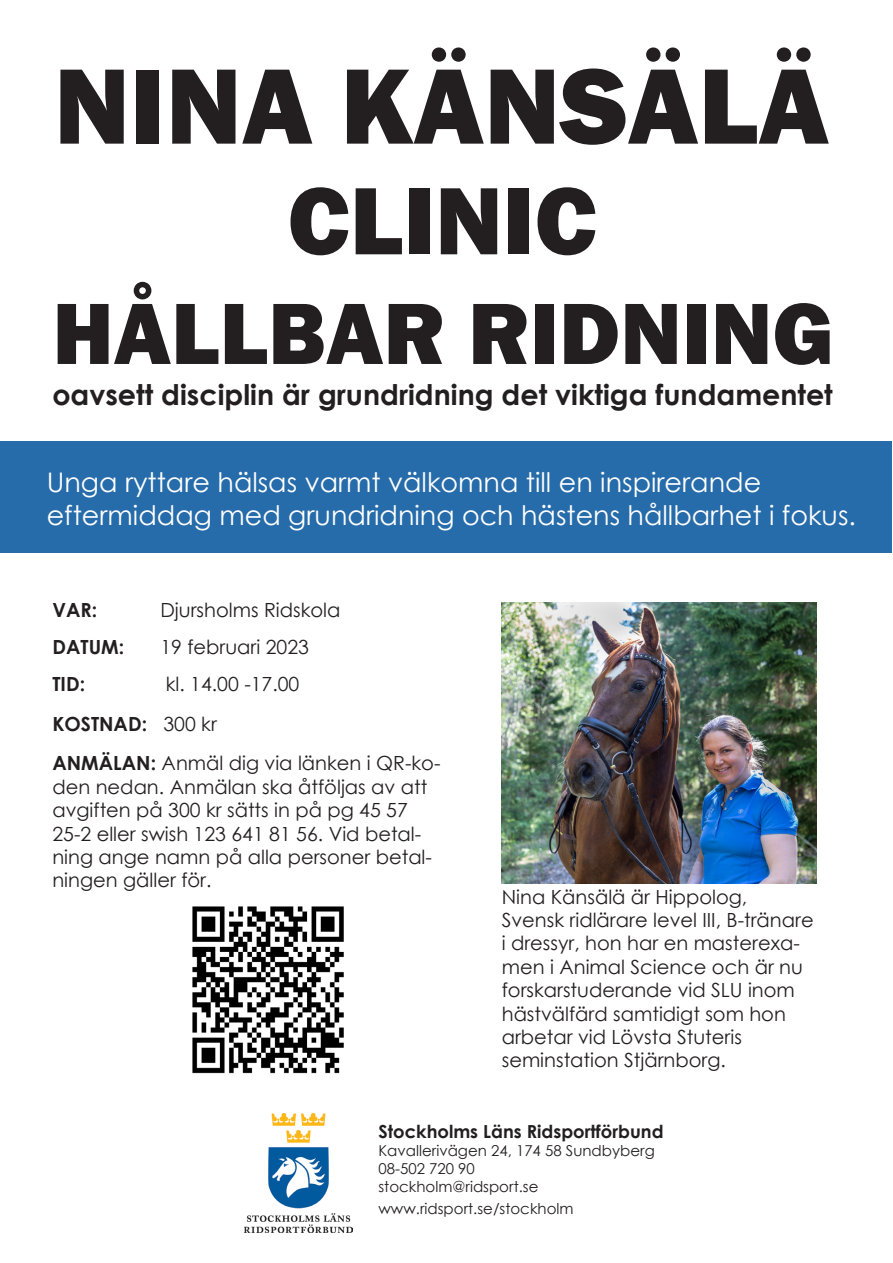
<style>
.page{position:relative;width:893px;height:1263px;background:#fff}
.page>*{position:absolute;margin:0;border:0;box-sizing:border-box;transform-origin:0 0}
.t1{font:800 111px "Franklin Gothic";color:#231f20}
.t2{font:800 99px "Franklin Gothic";color:#231f20}
.t3{font:800 90px "Franklin Gothic";color:#231f20}
.t4{font:700 28.5px "Century Gothic";color:#231f20}
.t5{font:27px "Century Gothic";color:#fff}
.t6{font:19.5px/23.4px "Century Gothic";color:#231f20}
.t7{font:700 19.5px "Century Gothic";color:#231f20}
.t8{font:700 18px "Century Gothic";color:#231f20}
.t9{font:15px "Century Gothic";color:#231f20}
.s1{font-weight:700}
</style>
<div class="page">
<img style="left:502px;top:603px;width:314px;height:281px">
<div style="left:0;top:441px;width:891px;height:112px;background:#276caa"></div>
<img style="left:192px;top:906px;width:152px;height:168px">
<img style="left:244px;top:1113px;width:109px;height:120px">
<p class="t1" style="left:54px;top:35px;width:777px">NINA KÄNSÄLÄ</p>
<p class="t2" style="left:288px;top:157px;width:311px">CLINIC</p>
<p class="t3" style="left:52px;top:275px;width:783px">HÅLLBAR RIDNING</p>
<p class="t4" style="left:52px;top:373px;width:782px">oavsett disciplin är grundridning det viktiga fundamentet</p>
<p class="t5" style="left:47px;top:464px;width:716px">Unga ryttare hälsas varmt välkomna till en inspirerande</p>
<p class="t5" style="left:47px;top:496px;width:811px">eftermiddag med grundridning och hästens hållbarhet i fokus.</p>
<p class="t7" style="left:52px;top:595px;width:46px">VAR:</p>
<p class="t6" style="left:160px;top:598px;width:182px">Djursholms Ridskola</p>
<p class="t7" style="left:52px;top:632px;width:73px">DATUM:</p>
<p class="t6" style="left:160px;top:635px;width:150px">19 februari 2023</p>
<p class="t7" style="left:52px;top:669px;width:34px">TID:</p>
<p class="t6" style="left:52px;top:664px;width:248px;line-height:39.6px;text-indent:113px">kl. 14.00 -17.00<br><span class="s1">KOSTNAD:</span> 300 kr</p>
<p class="t6" style="left:52px;top:751px;width:390px"><span class="s1">ANMÄLAN:</span> Anmäl dig via länken i QR-ko&shy;den nedan. Anmälan ska åtföljas av att avgiften på 300 kr sätts in på pg 45 57<br>25-2 eller swish 123 641 81 56. Vid betal&shy;ning ange namn på alla personer betal&shy;ningen gäller för.</p>
<p class="t6" style="left:502px;top:884px;width:313px">Nina Känsälä är Hippolog,<br>Svensk ridlärare level III, B-tränare i dressyr, hon har en masterexa&shy;men i Animal Science och är nu forskarstuderande vid SLU inom hästvälfärd samtidigt som hon arbetar vid Lövsta Stuteris</p>
<p class="t6" style="left:502px;top:1048px;width:226px">seminstation Stjärnborg.</p>
<p class="t8" style="left:378px;top:1118px;width:287px">Stockholms Läns Ridsportförbund</p>
<p class="t9" style="left:378px;top:1140px;width:278px">Kavallerivägen 24, 174 58 Sundbyberg</p>
<p class="t9" style="left:378px;top:1158px;width:98px">08-502 720 90</p>
<p class="t9" style="left:378px;top:1176px;width:162px">stockholm@ridsport.se</p>
<p class="t9" style="left:378px;top:1198px;width:197px">www.ridsport.se/stockholm</p>
</div>
